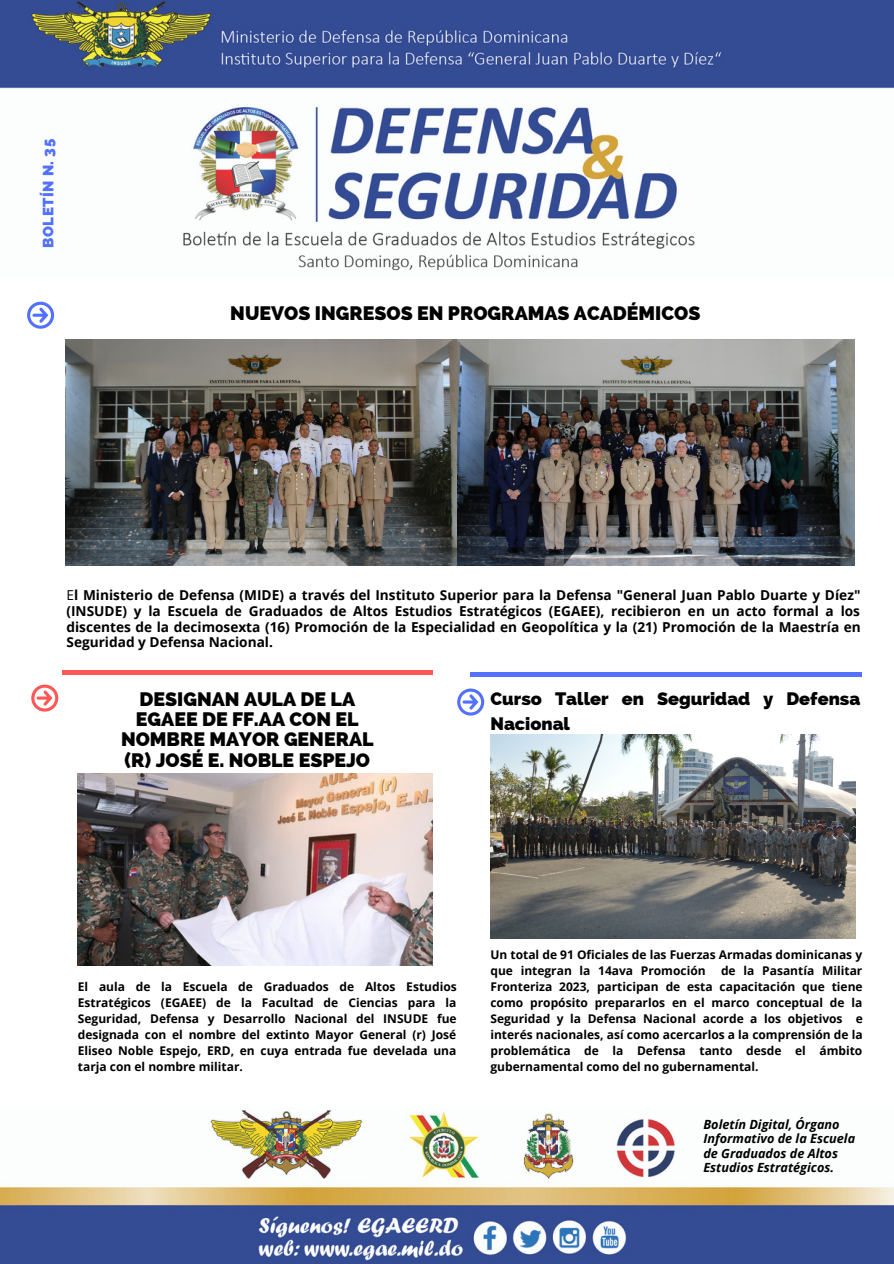
<style>
.page{position:relative;width:894px;height:1264px;background:#fff}
.page>*{position:absolute;margin:0;border:0;box-sizing:border-box;transform-origin:0 0}
.t1{font:800 19.5px/20.2px "Raleway";color:#000;text-align:center}
.t2{font:800 18px/24.8px "Raleway";color:#000}
.t3{font:800 15px "Raleway";letter-spacing:.03em;color:#5271ff}
.t4{font:700 13.65px/15.8px "Open Sans";color:#000;text-align:justify}
.t5{font:italic 700 12.6px/14.2px "Open Sans";color:#000}
.t6{font:700 12px/16px "Open Sans";color:#000;text-align:justify}
.s1{font-weight:400}
</style>
<div class="page">
<svg style="left:31px;top:684px;width:27px;height:27px"></svg>
<img style="left:0;top:0;width:893px;height:271px">
<div style="left:62px;top:669px;width:371px;height:5px;background:#ff5757"></div>
<img style="left:0;top:1110px;width:893px;height:153px">
<svg style="left:27px;top:302px;width:27px;height:27px"></svg>
<svg style="left:457px;top:688px;width:27px;height:27px"></svg>
<hr style="left:470px;top:672px;width:391px;height:4px;background:#5271ff">
<img style="left:490px;top:734px;width:365px;height:204px">
<img style="left:65px;top:339px;width:789px;height:226px">
<img style="left:78px;top:773px;width:355px;height:192px">
<p class="t3" style="left:39px;top:248px;width:110px;rotate:-90deg">BOLETÍN N. 35</p>
<h1 class="t1" style="left:230px;top:303px;width:471px">NUEVOS INGRESOS EN PROGRAMAS ACADÉMICOS</h1>
<p class="t4" style="left:66px;top:587px;width:795px"><span class="s1">E</span>l Ministerio de Defensa (MIDE) a través del Instituto Superior para la Defensa "General Juan Pablo Duarte y Díez" (INSUDE) y la Escuela de Graduados de Altos Estudios Estratégicos (EGAEE), recibieron en un acto formal a los discentes de la decimosexta (16) Promoción de la Especialidad en Geopolítica y la (21) Promoción de la Maestría en Seguridad y Defensa Nacional.</p>
<h1 class="t1" style="left:121px;top:688px;width:254px">DESIGNAN AULA DE LA<br>EGAEE DE FF.AA CON EL<br>NOMBRE MAYOR GENERAL (R) JOSÉ E. NOBLE ESPEJO</h1>
<h2 class="t2" style="left:490px;top:686px;width:371px">Curso Taller en Seguridad y Defensa<br>Nacional</h2>
<p class="t6" style="left:78px;top:978px;width:380px">El aula de la Escuela de Graduados de Altos Estudios Estratégicos (EGAEE) de la Facultad de Ciencias para la Seguridad, Defensa y Desarrollo Nacional del INSUDE fue designada con el nombre del extinto Mayor General (r) José Eliseo Noble Espejo, ERD, en cuya entrada fue develada una tarja con el nombre militar.</p>
<p class="t6" style="left:490px;top:946px;width:373px">Un total de 91 Oficiales de las Fuerzas Armadas dominicanas y que integran la 14ava Promoción</p>
<p class="t6" style="left:490px;top:962px;width:374px;text-indent:230px">de la Pasantía Militar Fronteriza 2023, participan de esta capacitación que tiene como propósito prepararlos en el marco conceptual de la Seguridad y la Defensa Nacional acorde a los objetivos e interés nacionales, así como acercarlos a la comprensión de la problemática de la Defensa tanto desde el ámbito gubernamental como del no gubernamental.</p>
<p class="t5" style="left:703px;top:1117px;width:153px">Boletín Digital, Órgano<br>Informativo de la Escuela de Graduados de Altos<br>Estudios Estratégicos.</p>
</div>
